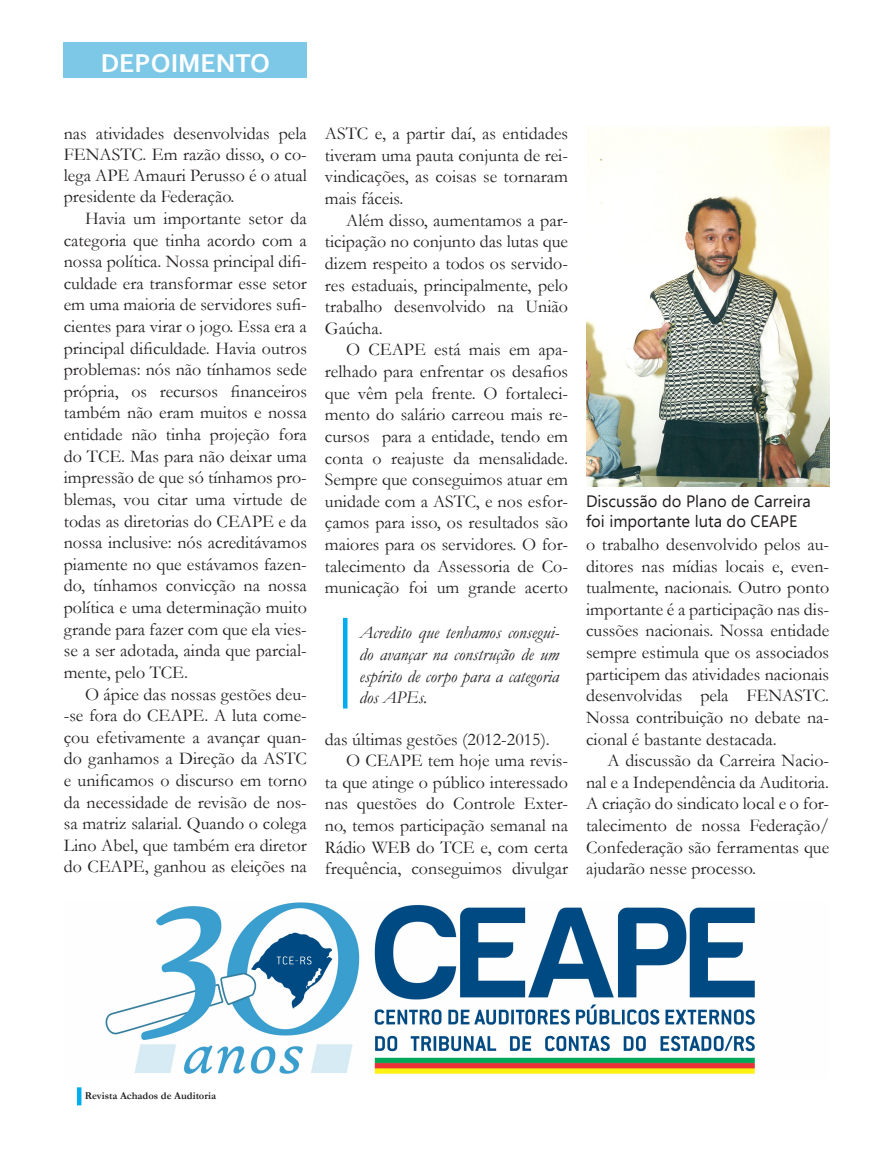
<style>
.page{position:relative;width:893px;height:1149px;background:#fff}
.page>*{position:absolute;margin:0;border:0;box-sizing:border-box;transform-origin:0 0}
.t1{font:700 27px "Corbel";color:#fff}
.t2{font:18px/21.6px "Garamond";color:#231f20;text-align:justify}
.t3{font:italic 18px/21.6px "Garamond";color:#231f20;text-align:justify}
.t4{font:16.5px/19.8px "Ebrima";color:#231f20}
.t5{font:700 10.5px "Garamond";color:#231f20}
</style>
<div class="page">
<div style="left:64px;top:43px;width:243px;height:35px;background:#7dc8e6"></div>
<hr style="left:77px;top:1086px;width:4px;height:18px;background:#00aeef">
<hr style="left:343px;top:617px;width:4px;height:91px;background:#00aeef">
<img style="left:105px;top:902px;width:650px;height:172px">
<img style="left:586px;top:126px;width:243px;height:360px">
<p class="t1" style="left:101px;top:46px;width:171px">DEPOIMENTO</p>
<p class="t2" style="left:64px;top:123px;width:245px;line-height:21px">nas atividades desenvolvidas pela FENASTC. Em razão disso, o co&shy;lega APE Amauri Perusso é o atual presidente da Federação.</p>
<p class="t2" style="left:64px;top:207px;width:245px;text-indent:21px">Havia um importante setor da categoria que tinha acordo com a nossa política. Nossa principal difi&shy;culdade era transformar esse setor em uma maioria de servidores sufi&shy;cientes para virar o jogo. Essa era a principal dificuldade. Havia outros problemas: nós não tínhamos sede própria, os recursos financeiros também não eram muitos e nossa entidade não tinha projeção fora do TCE. Mas para não deixar uma impressão de que só tínhamos pro&shy;blemas, vou citar uma virtude de todas as diretorias do CEAPE e da nossa inclusive: nós acreditávamos piamente no que estávamos fazen&shy;do, tínhamos convicção na nossa política e uma determinação muito grande para fazer com que ela vies&shy;se a ser adotada, ainda que parcial&shy;mente, pelo TCE.</p>
<p class="t2" style="left:64px;top:682px;width:245px;text-indent:21px">O ápice das nossas gestões deu--se fora do CEAPE. A luta come&shy;çou efetivamente a avançar quan&shy;do ganhamos a Direção da ASTC e unificamos o discurso em torno da necessidade de revisão de nos&shy;sa matriz salarial. Quando o colega Lino Abel, que também era diretor do CEAPE, ganhou as eleições na</p>
<p class="t2" style="left:325px;top:122px;width:245px">ASTC e, a partir daí, as entidades tiveram uma pauta conjunta de rei&shy;vindicações, as coisas se tornaram mais fáceis.</p>
<p class="t2" style="left:325px;top:209px;width:245px;text-indent:21px">Além disso, aumentamos a par&shy;ticipação no conjunto das lutas que dizem respeito a todos os servido&shy;res estaduais, principalmente, pelo trabalho desenvolvido na União Gaúcha.</p>
<p class="t2" style="left:325px;top:338px;width:245px;text-indent:21px">O CEAPE está mais em apa&shy;relhado para enfrentar os desafios que vêm pela frente. O fortaleci&shy;mento do salário carreou mais re&shy;cursos para a entidade, tendo em conta o reajuste da mensalidade.<br>Sempre que conseguimos atuar em unidade com a ASTC, e nos esfor&shy;çamos para isso, os resultados são maiores para os servidores. O for&shy;talecimento da Assessoria de Co&shy;municação foi um grande acerto</p>
<p class="t3" style="left:360px;top:621px;width:201px">Acredito que tenhamos consegui&shy;do avançar na construção de um espírito de corpo para a categoria dos APEs.</p>
<p class="t2" style="left:325px;top:727px;width:226px">das últimas gestões (2012-2015).</p>
<p class="t2" style="left:325px;top:749px;width:245px;text-indent:21px">O CEAPE tem hoje uma revis&shy;ta que atinge o público interessado nas questões do Controle Exter&shy;no, temos participação semanal na Rádio WEB do TCE e, com certa frequência, conseguimos divulgar</p>
<p class="t4" style="left:586px;top:492px;width:226px">Discussão do Plano de Carreira foi importante luta do CEAPE</p>
<p class="t2" style="left:586px;top:533px;width:245px">o trabalho desenvolvido pelos au&shy;ditores nas mídias locais e, even&shy;tualmente, nacionais. Outro ponto importante é a participação nas dis&shy;cussões nacionais. Nossa entidade sempre estimula que os associados participem das atividades nacionais desenvolvidas pela FENASTC.<br>Nossa contribuição no debate na&shy;cional é bastante destacada.</p>
<p class="t2" style="left:586px;top:749px;width:245px;text-indent:21px">A discussão da Carreira Nacio&shy;nal e a Independência da Auditoria.<br>A criação do sindicato local e o for&shy;talecimento de nossa Federação/ Confederação são ferramentas que ajudarão nesse processo.</p>
<p class="t5" style="left:85px;top:1088px;width:133px">Revista Achados de Auditoria</p>
</div>
